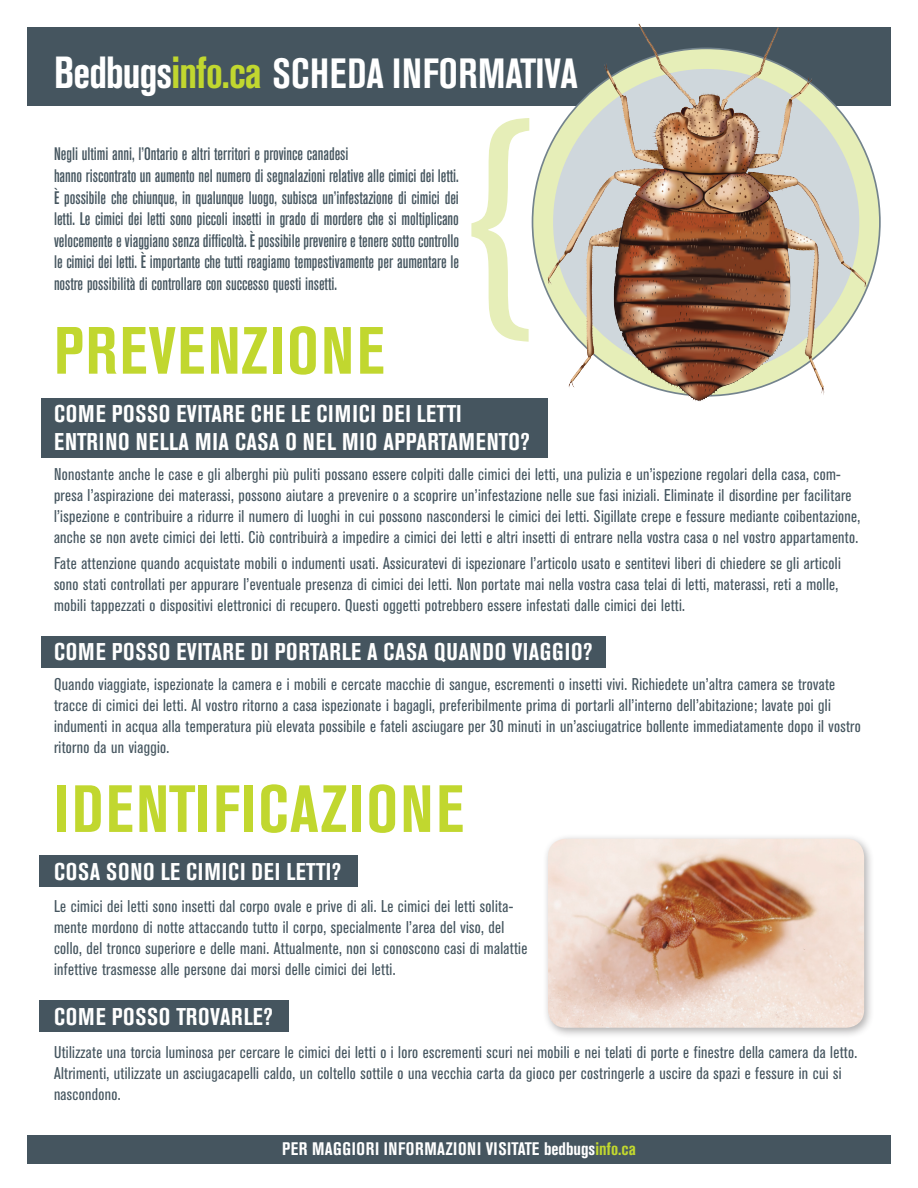
<style>
.page{position:relative;width:918px;height:1188px;background:#fff}
.page>*{position:absolute;margin:0;border:0;box-sizing:border-box;transform-origin:0 0}
.t1{font:500 condensed 238.2px "Akzidenz Grotesk BE";color:#e6eeb8}
.t2{font:700 condensed 66px "Akzidenz Grotesk BE";letter-spacing:.035em;color:#c1d72f}
.t3{font:700 condensed 41.85px "Akzidenz Grotesk BE";letter-spacing:.015em;color:#fff;scale:.95 1}
.t4{font:700 condensed 24px/28.8px "Akzidenz Grotesk BE";letter-spacing:.03em;color:#fff}
.t5{font:500 condensed 18px/21.6px "Akzidenz Grotesk BE";color:#45555f}
.t6{font:700 condensed 18px "Akzidenz Grotesk BE";letter-spacing:.02em;color:#fff}
.t7{font:condensed 16.8px/21px "Akzidenz Grotesk BE";letter-spacing:.02em;color:#45555f}
.s1{font-size:44.55px}
.s2{font-size:44.55px;color:#c1d72f}
.s3{color:#c1d72f}
</style>
<div class="page">
<div style="left:41px;top:398px;width:507px;height:60px;background:#45555f"></div>
<div style="left:41px;top:636px;width:565px;height:32px;background:#45555f"></div>
<div style="left:39px;top:856px;width:318px;height:31px;background:#45555f"></div>
<div style="left:39px;top:1000px;width:249px;height:31px;background:#45555f"></div>
<div style="left:27px;top:27px;width:864px;height:78px;background:#45555f"></div>
<div style="left:542px;top:833px;width:333px;height:206px;background:#231f20;opacity:.35"></div>
<img style="left:548px;top:839px;width:316px;height:189px">
<div style="left:27px;top:1135px;width:864px;height:28px;background:#45555f"></div>
<svg style="left:543px;top:59px;width:326px;height:326px;background:#b19785"></svg>
<div style="left:533px;top:49px;width:346px;height:346px;border:20px solid #e6eeb8;border-radius:50%"></div>
<img style="left:638px;top:24px;width:55px;height:84px">
<h3 class="t3" style="left:54px;top:50px;width:553px"><span class="s1">Bedbugs</span><span class="s2">info.ca</span> SCHEDA INFORMATIVA</h3>
<h1 class="t1" style="left:455px;top:78px;width:86px">{</h1>
<p class="t5" style="left:54px;top:144px;width:407px">Negli ultimi anni, l’Ontario e altri territori e province canadesi<br>hanno riscontrato un aumento nel numero di segnalazioni relative alle cimici dei letti.<br>È possibile che chiunque, in qualunque luogo, subisca un’infestazione di cimici dei letti. Le cimici dei letti sono piccoli insetti in grado di mordere che si moltiplicano velocemente e viaggiano senza difficoltà. È possibile prevenire e tenere sotto controllo le cimici dei letti. È importante che tutti reagiamo tempestivamente per aumentare le nostre possibilità di controllare con successo questi insetti.</p>
<h2 class="t2" style="left:54px;top:313px;width:332px">PREVENZIONE</h2>
<h3 class="t4" style="left:54px;top:399px;width:477px">COME POSSO EVITARE CHE LE CIMICI DEI LETTI<br>ENTRINO NELLA MIA CASA O NEL MIO APPARTAMENTO?</h3>
<p class="t7" style="left:54px;top:464px;width:808px">Nonostante anche le case e gli alberghi più puliti possano essere colpiti dalle cimici dei letti, una pulizia e un’ispezione regolari della casa, com&shy;presa l’aspirazione dei materassi, possono aiutare a prevenire o a scoprire un’infestazione nelle sue fasi iniziali. Eliminate il disordine per facilitare l’ispezione e contribuire a ridurre il numero di luoghi in cui possono nascondersi le cimici dei letti. Sigillate crepe e fessure mediante coibentazione, anche se non avete cimici dei letti. Ciò contribuirà a impedire a cimici dei letti e altri insetti di entrare nella vostra casa o nel vostro appartamento.</p>
<p class="t7" style="left:54px;top:553px;width:788px">Fate attenzione quando acquistate mobili o indumenti usati. Assicuratevi di ispezionare l’articolo usato e sentitevi liberi di chiedere se gli articoli sono stati controllati per appurare l’eventuale presenza di cimici dei letti. Non portate mai nella vostra casa telai di letti, materassi, reti a molle, mobili tappezzati o dispositivi elettronici di recupero. Questi oggetti potrebbero essere infestati dalle cimici dei letti.</p>
<h3 class="t4" style="left:54px;top:638px;width:540px">COME POSSO EVITARE DI PORTARLE A CASA QUANDO VIAGGIO?</h3>
<p class="t7" style="left:54px;top:674px;width:808px">Quando viaggiate, ispezionate la camera e i mobili e cercate macchie di sangue, escrementi o insetti vivi. Richiedete un’altra camera se trovate tracce di cimici dei letti. Al vostro ritorno a casa ispezionate i bagagli, preferibilmente prima di portarli all’interno dell’abitazione; lavate poi gli indumenti in acqua alla temperatura più elevata possibile e fateli asciugare per 30 minuti in un’asciugatrice bollente immediatamente dopo il vostro ritorno da un viaggio.</p>
<h2 class="t2" style="left:54px;top:771px;width:411px">IDENTIFICAZIONE</h2>
<h3 class="t4" style="left:54px;top:858px;width:289px">COSA SONO LE CIMICI DEI LETTI?</h3>
<p class="t7" style="left:54px;top:896px;width:475px">Le cimici dei letti sono insetti dal corpo ovale e prive di ali. Le cimici dei letti solita&shy;mente mordono di notte attaccando tutto il corpo, specialmente l’area del viso, del collo, del tronco superiore e delle mani. Attualmente, non si conoscono casi di malattie infettive trasmesse alle persone dai morsi delle cimici dei letti.</p>
<h3 class="t4" style="left:54px;top:1003px;width:220px">COME POSSO TROVARLE?</h3>
<p class="t7" style="left:54px;top:1042px;width:805px">Utilizzate una torcia luminosa per cercare le cimici dei letti o i loro escrementi scuri nei mobili e nei telati di porte e finestre della camera da letto.<br>Altrimenti, utilizzate un asciugacapelli caldo, un coltello sottile o una vecchia carta da gioco per costringerle a uscire da spazi e fessure in cui si nascondono.</p>
<p class="t6" style="left:282px;top:1138px;width:355px">PER MAGGIORI INFORMAZIONI VISITATE bedbugs<span class="s3">info.ca</span></p>
</div>
